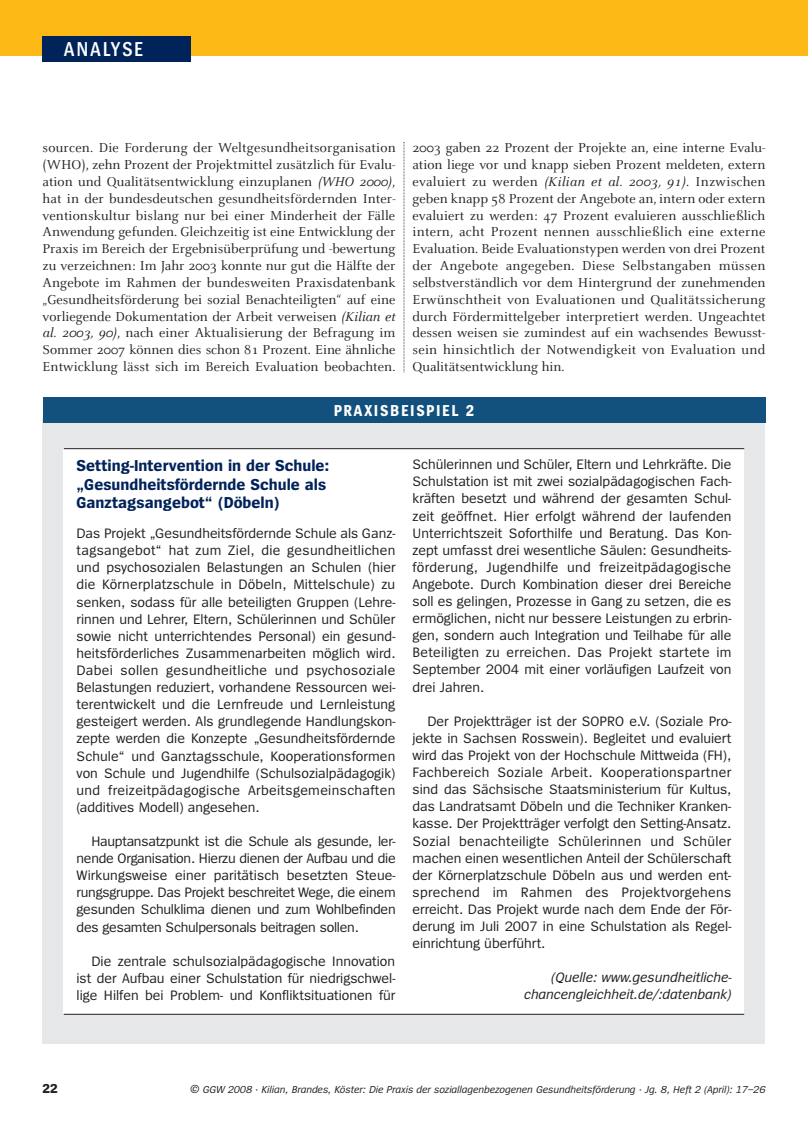
<style>
.page{position:relative;width:808px;height:1127px;background:#fff}
.page>*{position:absolute;margin:0;border:0;box-sizing:border-box;transform-origin:0 0}
.t1{font:600 21px "Spiegel Cd";letter-spacing:.1em;color:#fff}
.t2{font:700 16.5px/18.8px "Spiegel";color:#002359}
.t3{font:700 16.5px "Spiegel Cd";letter-spacing:.1em;color:#fff}
.t4{font:14.25px/17.1px "Spiegel";color:#231f20;text-align:justify}
.t5{font:14.25px/16.8px "Celeste";letter-spacing:.005em;color:#231f20;text-align:justify}
.t6{font:italic 14.25px/17.1px "Spiegel";color:#231f20;text-align:right}
.t7{font:700 13.5px "Spiegel";color:#231f20}
.t8{font:italic 10.5px "Spiegel";color:#231f20}
.s1{font-style:italic}
.s2{font-size:12px}
</style>
<div class="page">
<svg style="left:404px;top:142px;width:1px;height:231px"></svg>
<div style="left:0;top:0;width:808px;height:55px;background:#fcb814"></div>
<div style="left:43px;top:36px;width:148px;height:26px;background:#002359"></div>
<div style="left:43px;top:419px;width:722px;height:625px;background:#e6e7e9"></div>
<div style="left:43px;top:398px;width:722px;height:25px;background:#12517d"></div>
<div style="left:64px;top:449px;width:680px;height:565px;background:#fff"></div>
<hr style="left:64px;top:448px;width:680px;height:1px;background:#231f20">
<hr style="left:64px;top:1014px;width:680px;height:1px;background:#231f20">
<h1 class="t1" style="left:64px;top:41px;width:81px">ANALYSE</h1>
<p class="t5" style="left:43px;top:140px;width:355px">sourcen. Die Forderung der Weltgesundheitsorganisation (WHO), zehn Prozent der Projektmittel zusätzlich für Evalu&shy;ation und Qualitätsentwicklung einzuplanen <span class="s1">(WHO 2000)</span>, hat in der bundesdeutschen gesundheitsfördernden Inter&shy;ventionskultur bislang nur bei einer Minderheit der Fälle Anwendung gefunden. Gleichzeitig ist eine Entwicklung der Praxis im Bereich der Ergebnisüberprüfung und -bewertung zu verzeichnen: Im Jahr 2003 konnte nur gut die Hälfte der Angebote im Rahmen der bundesweiten Praxisdatenbank „Gesundheitsförderung bei sozial Benachteiligten“ auf eine vorliegende Dokumentation der Arbeit verweisen <span class="s1">(Kilian et al. 2003, 90)</span>, nach einer Aktualisierung der Befragung im Sommer 2007 können dies schon 81 Prozent. Eine ähnliche Entwicklung lässt sich im Bereich Evaluation beobachten.</p>
<p class="t5" style="left:412px;top:140px;width:355px">2003 gaben 22 Prozent der Projekte an, eine interne Evalu&shy;ation liege vor und knapp sieben Prozent meldeten, extern evaluiert zu werden <span class="s1">(Kilian et al. 2003, 91)</span>. Inzwischen geben knapp 58 Prozent der Angebote an, intern oder extern evaluiert zu werden: 47 Prozent evaluieren ausschließlich intern, acht Prozent nennen ausschließlich eine externe Evaluation. Beide Evaluationstypen werden von drei Prozent der Angebote angegeben. Diese Selbstangaben müssen selbstverständlich vor dem Hintergrund der zunehmenden Erwünschtheit von Evaluationen und Qualitätssicherung durch Fördermittelgeber interpretiert werden. Ungeachtet dessen weisen sie zumindest auf ein wachsendes Bewusst&shy;sein hinsichtlich der Notwendigkeit von Evaluation und Qualitätsentwicklung hin.</p>
<p class="t3" style="left:334px;top:404px;width:142px">PRAXISBEISPIEL 2</p>
<p class="t2" style="left:77px;top:457px;width:254px">Setting-Intervention in der Schule: „Gesundheitsfördernde Schule als<br>Ganztagsangebot“ (Döbeln)</p>
<p class="t4" style="left:77px;top:526px;width:321px">Das Projekt „Gesundheitsfördernde Schule als Ganz&shy;tagsangebot“ hat zum Ziel, die gesundheitlichen und psychosozialen Belastungen an Schulen (hier die Körnerplatzschule in Döbeln, Mittelschule) zu senken, sodass für alle beteiligten Gruppen (Lehre&shy;rinnen und Lehrer, Eltern, Schülerinnen und Schüler sowie nicht unterrichtendes Personal) ein gesund&shy;heitsförderliches Zusammenarbeiten möglich wird.<br>Dabei sollen gesundheitliche und psychosoziale Belastungen reduziert, vorhandene Ressourcen wei&shy;terentwickelt und die Lernfreude und Lernleistung gesteigert werden. Als grundlegende Handlungskon&shy;zepte werden die Konzepte „Gesundheitsfördernde Schule“ und Ganztagsschule, Kooperationsformen von Schule und Jugendhilfe (Schulsozialpädagogik) und freizeitpädagogische Arbeitsgemeinschaften (additives Modell) angesehen.</p>
<p class="t4" style="left:77px;top:834px;width:321px;text-indent:15px">Hauptansatzpunkt ist die Schule als gesunde, ler&shy;nende Organisation. Hierzu dienen der Aufbau und die Wirkungsweise einer paritätisch besetzten Steue&shy;rungsgruppe. Das Projekt beschreitet Wege, die einem gesunden Schulklima dienen und zum Wohlbefinden des gesamten Schulpersonals beitragen sollen.</p>
<p class="t4" style="left:77px;top:953px;width:320px;text-indent:15px">Die zentrale schulsozialpädagogische Innovation ist der Aufbau einer Schulstation für niedrigschwel&shy;lige Hilfen bei Problem- und Konfliktsituationen für</p>
<p class="t4" style="left:412px;top:457px;width:321px">Schülerinnen und Schüler, Eltern und Lehrkräfte. Die Schulstation ist mit zwei sozialpädagogischen Fach&shy;kräften besetzt und während der gesamten Schul&shy;zeit geöffnet. Hier erfolgt während der laufenden Unterrichtszeit Soforthilfe und Beratung. Das Kon&shy;zept umfasst drei wesentliche Säulen: Gesundheits&shy;förderung, Jugendhilfe und freizeitpädagogische Angebote. Durch Kombination dieser drei Bereiche soll es gelingen, Prozesse in Gang zu setzen, die es ermöglichen, nicht nur bessere Leistungen zu erbrin&shy;gen, sondern auch Integration und Teilhabe für alle Beteiligten zu erreichen. Das Projekt startete im September 2004 mit einer vorläufigen Laufzeit von drei Jahren.</p>
<p class="t4" style="left:412px;top:713px;width:320px;text-indent:15px">Der Projektträger ist der SOPRO e.V. (Soziale Pro&shy;jekte in Sachsen Rosswein). Begleitet und evaluiert wird das Projekt von der Hochschule Mittweida (FH), Fachbereich Soziale Arbeit. Kooperationspartner sind das Sächsische Staatsministerium für Kultus, das Landratsamt Döbeln und die Techniker Kranken&shy;kasse. Der Projektträger verfolgt den Setting-Ansatz.<br>Sozial benachteiligte Schülerinnen und Schüler machen einen wesentlichen Anteil der Schülerschaft der Körnerplatzschule Döbeln aus und werden ent&shy;sprechend im Rahmen des Projektvorgehens erreicht. Das Projekt wurde nach dem Ende der För&shy;derung im Juli 2007 in eine Schulstation als Regel&shy;einrichtung überführt.</p>
<p class="t6" style="left:524px;top:970px;width:209px">(Quelle: www.gesundheitliche&shy;chancengleichheit.de/:datenbank)</p>
<p class="t7" style="left:43px;top:1083px;width:17px">22</p>
<p class="t8" style="left:190px;top:1085px;width:577px"><span class="s2">©</span> GGW 2008 · Kilian, Brandes, Köster: Die Praxis der soziallagenbezogenen Gesundheitsförderung · Jg. 8, Heft 2 (April): 17–26</p>
</div>
